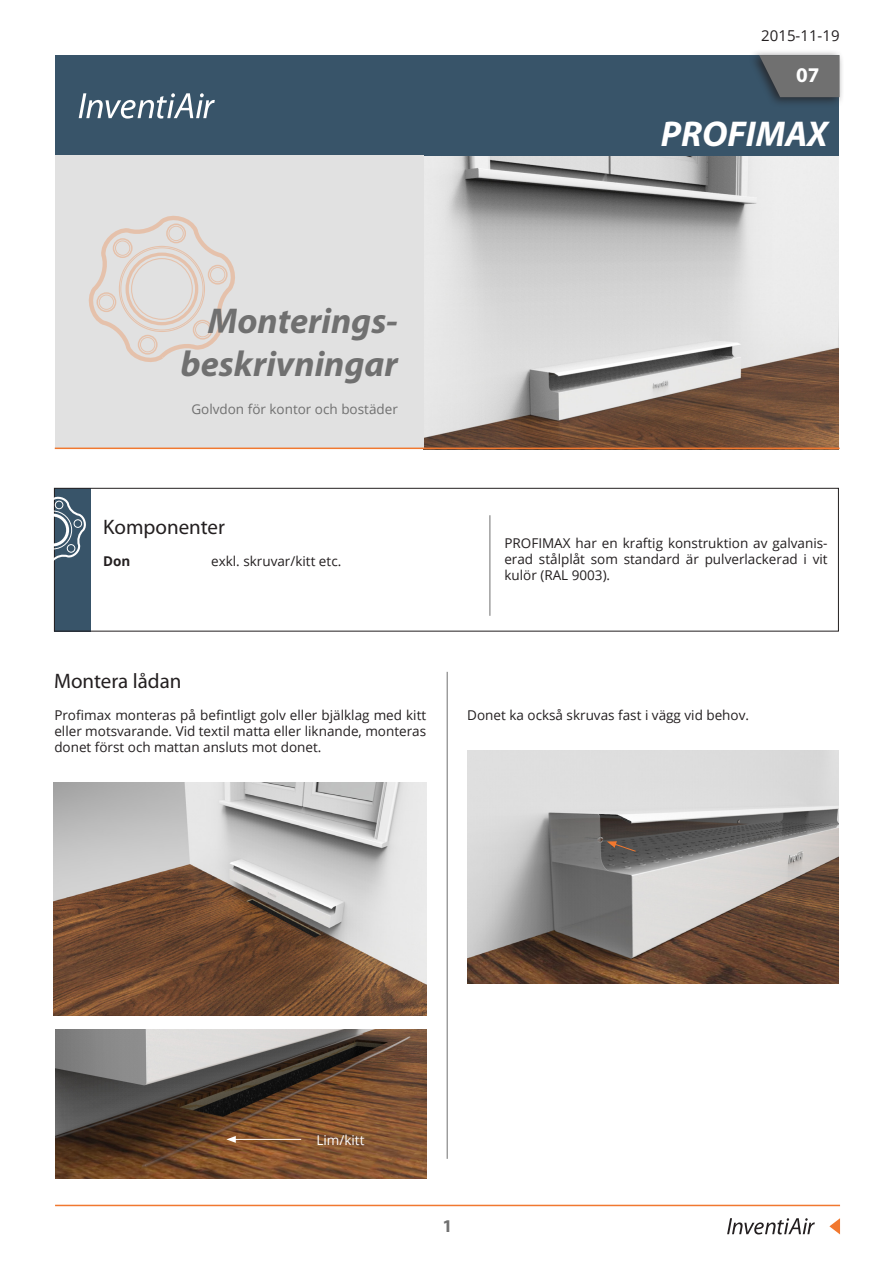
<style>
.page{position:relative;width:893px;height:1263px;background:#fff}
.page>*{position:absolute;margin:0;border:0;box-sizing:border-box;transform-origin:0 0}
.t1{font:italic 700 36px "Myriad Pro";color:#707070}
.t2{font:italic 700 36px "Myriad Pro";color:#fff}
.t3{font:21px "Myriad Pro";color:#231f20}
.t4{font:700 21px "Myriad Pro";color:#fff}
.t5{font:700 18px "Myriad Pro";color:#707070}
.t6{font:15px "Open Sans";color:#231f20}
.t7{font:13.5px/16.2px "Open Sans";color:#231f20;text-align:justify}
.t8{font:13.5px "Open Sans";color:#707070}
.t9{font:13.5px "Open Sans";color:#fff}
.t10{font:700 13.5px "Open Sans";color:#231f20}
</style>
<div class="page">
<img style="left:423px;top:156px;width:416px;height:292px">
<div style="left:55px;top:55px;width:784px;height:101px;background:#385469"></div>
<svg style="left:79px;top:93px;width:136px;height:26px"></svg>
<div style="left:748px;top:49px;width:96px;height:58px;background:#231f20;opacity:.75"></div>
<svg style="left:759px;top:55px;width:81px;height:42px;background:#686a6c"></svg>
<div style="left:55px;top:156px;width:368px;height:293px;background:#e1e1e1"></div>
<hr style="left:55px;top:448px;width:785px;height:1px;background:#f1782f">
<svg style="left:727px;top:1218px;width:88px;height:16px"></svg>
<svg style="left:829px;top:1218px;width:11px;height:16px"></svg>
<hr style="left:55px;top:1205px;width:785px;height:1px;background:#f1782f">
<div style="left:54px;top:488px;width:36px;height:143px;background:#385469"></div>
<div style="left:54px;top:488px;width:785px;height:143px;border:1px solid #231f20"></div>
<hr style="left:447px;top:672px;width:1px;height:487px;background:#707070">
<hr style="left:489px;top:515px;width:1px;height:101px;background:#707070">
<svg style="left:88px;top:215px;width:147px;height:147px"></svg>
<div style="left:126px;top:253px;width:72px;height:72px;border:3px solid #f0782d;border-radius:50%"></div>
<div style="left:131px;top:258px;width:62px;height:62px;border:1px solid #f0782d;border-radius:50%"></div>
<div style="left:121px;top:248px;width:82px;height:82px;border:1px solid #f0782d;border-radius:50%"></div>
<div style="left:96px;top:292px;width:20px;height:20px;border:2px solid #f0782d;border-radius:50%"></div>
<div style="left:99px;top:295px;width:15px;height:15px;border:1px solid #f0782d;border-radius:50%"></div>
<div style="left:138px;top:335px;width:20px;height:20px;border:2px solid #f0782d;border-radius:50%"></div>
<div style="left:140px;top:337px;width:15px;height:15px;border:1px solid #f0782d;border-radius:50%"></div>
<div style="left:193px;top:320px;width:20px;height:20px;border:2px solid #f0782d;border-radius:50%"></div>
<div style="left:195px;top:322px;width:15px;height:15px;border:1px solid #f0782d;border-radius:50%"></div>
<div style="left:208px;top:265px;width:20px;height:20px;border:2px solid #f0782d;border-radius:50%"></div>
<div style="left:210px;top:267px;width:15px;height:15px;border:1px solid #f0782d;border-radius:50%"></div>
<div style="left:166px;top:223px;width:20px;height:20px;border:2px solid #f0782d;border-radius:50%"></div>
<div style="left:169px;top:226px;width:15px;height:15px;border:1px solid #f0782d;border-radius:50%"></div>
<div style="left:113px;top:238px;width:20px;height:20px;border:2px solid #f0782d;border-radius:50%"></div>
<div style="left:115px;top:241px;width:15px;height:15px;border:1px solid #f0782d;border-radius:50%"></div>
<svg style="left:53px;top:496px;width:33px;height:68px"></svg>
<div style="left:36px;top:514px;width:33px;height:32px;border:3px solid #fff;border-radius:50%"></div>
<div style="left:33px;top:510px;width:39px;height:39px;border:1px solid #fff;border-radius:50%"></div>
<div style="left:23px;top:532px;width:9px;height:8px;border:1px solid #fff;border-radius:50%"></div>
<div style="left:42px;top:551px;width:9px;height:8px;border:1px solid #fff;border-radius:50%"></div>
<div style="left:67px;top:544px;width:8px;height:9px;border:1px solid #fff;border-radius:50%"></div>
<div style="left:74px;top:519px;width:8px;height:9px;border:1px solid #fff;border-radius:50%"></div>
<div style="left:55px;top:501px;width:8px;height:8px;border:1px solid #fff;border-radius:50%"></div>
<div style="left:31px;top:507px;width:8px;height:9px;border:1px solid #fff;border-radius:50%"></div>
<img style="left:54px;top:783px;width:372px;height:233px">
<img style="left:55px;top:1029px;width:371px;height:149px">
<img style="left:467px;top:750px;width:372px;height:233px">
<svg style="left:607px;top:841px;width:29px;height:11px"></svg>
<hr style="left:233px;top:1139px;width:68px;height:1px;background:#fff">
<svg style="left:226px;top:1136px;width:10px;height:7px"></svg>
<p class="t6" style="left:761px;top:26px;width:80px">2015-11-19</p>
<p class="t1" style="left:208px;top:297px;width:192px">Monterings-</p>
<p class="t1" style="left:181px;top:340px;width:219px">beskrivningar</p>
<p class="t8" style="left:191px;top:400px;width:208px">Golvdon för kontor och bostäder</p>
<p class="t3" style="left:103px;top:514px;width:123px">Komponenter</p>
<p class="t10" style="left:103px;top:552px;width:29px">Don</p>
<p class="t7" style="left:211px;top:553px;width:132px">exkl. skruvar/kitt etc.</p>
<p class="t3" style="left:54px;top:668px;width:129px">Montera lådan</p>
<p class="t4" style="left:796px;top:61px;width:25px">07</p>
<p class="t2" style="left:661px;top:110px;width:168px">PROFIMAX</p>
<p class="t7" style="left:504px;top:534px;width:325px">PROFIMAX har en kraftig konstruktion av galvanis&shy;erad stålplåt som standard är pulverlackerad i vit kulör (RAL 9003).</p>
<p class="t7" style="left:54px;top:706px;width:373px">Profimax monteras på befintligt golv eller bjälklag med kitt eller motsvarande. Vid textil matta eller liknande, monteras donet först och mattan ansluts mot donet.</p>
<p class="t7" style="left:467px;top:706px;width:283px">Donet ka också skruvas fast i vägg vid behov.</p>
<p class="t9" style="left:317px;top:1131px;width:49px">Lim/kitt</p>
<p class="t5" style="left:443px;top:1214px;width:11px">1</p>
</div>
